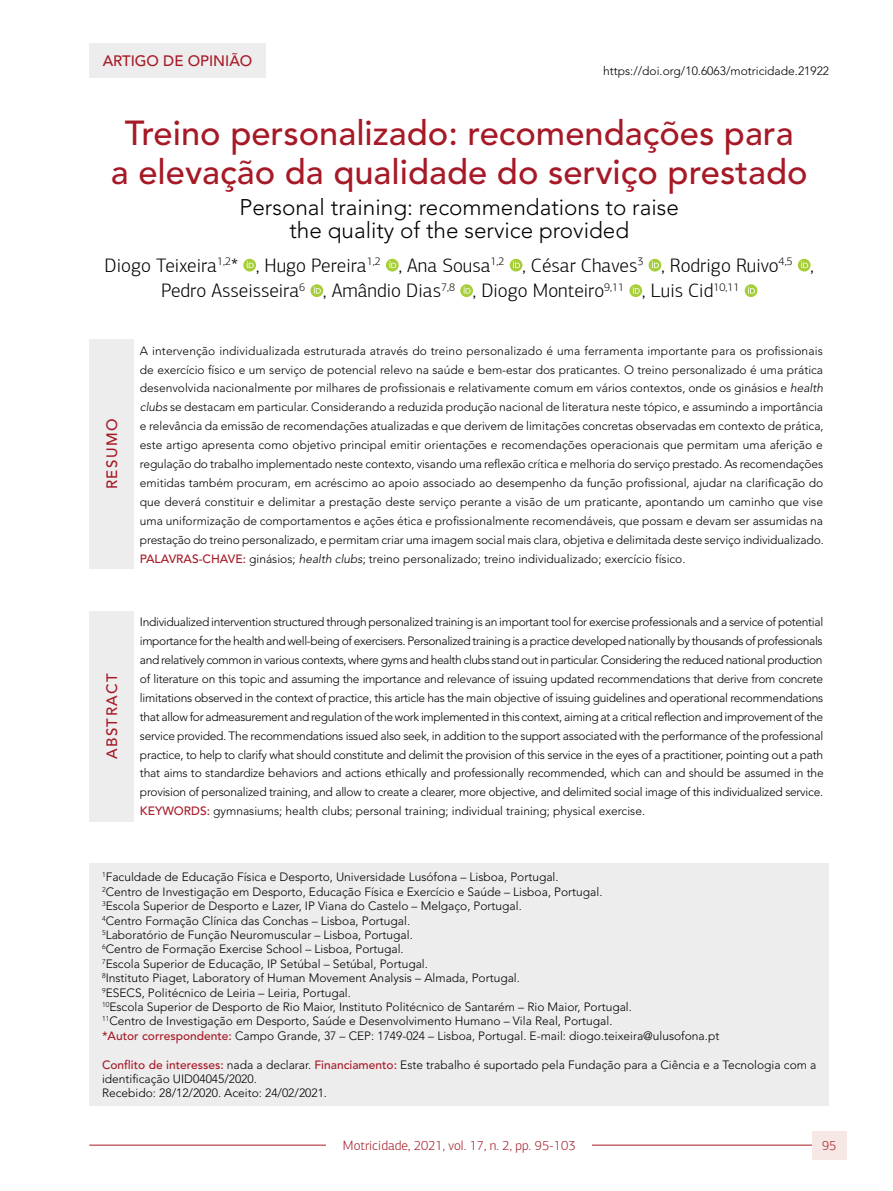
<style>
.page{position:relative;width:893px;height:1191px;background:#fff}
.page>*{position:absolute;margin:0;border:0;box-sizing:border-box;transform-origin:0 0}
.t1{font:500 34.5px/39px "Avenir LT Std";color:#a61926;text-align:center}
.t2{font:300 22.5px/22.5px "Avenir LT Std";color:#000;text-align:center}
.t3{font:300 19.5px/25.5px "PF Agora Sans Pro";color:#000}
.t4{font:500 15px "Avenir LT Std";color:#a61926}
.t5{font:500 15px "Avenir LT Std";letter-spacing:.1em;color:#a61926}
.t6{font:500 15px "Avenir LT Std";letter-spacing:.05em;color:#a61926}
.t7{font:300 13.5px "PF Agora Sans Pro";color:#a61926}
.t8{font:300 12px/18.9px "Avenir LT Std";color:#000}
.s1{font-style:italic}
.s2{font-weight:500;color:#a61926}
</style>
<div class="page">
<hr style="left:89px;top:1144px;width:740px;height:1px;background:#a61926">
<div style="left:812px;top:1130px;width:34px;height:29px;background:#f6e8e4"></div>
<div style="left:89px;top:43px;width:177px;height:34px;background:#ededed"></div>
<div style="left:89px;top:863px;width:740px;height:243px;background:#ededed"></div>
<svg style="left:243px;top:259px;width:13px;height:12px"></svg>
<svg style="left:247px;top:261px;width:7px;height:7px"></svg>
<div style="left:386px;top:259px;width:13px;height:12px;background:#a6ce39;border-radius:50%"></div>
<svg style="left:389px;top:261px;width:7px;height:7px"></svg>
<div style="left:510px;top:259px;width:12px;height:12px;background:#a6ce39;border-radius:50%"></div>
<svg style="left:513px;top:261px;width:7px;height:7px"></svg>
<div style="left:649px;top:259px;width:12px;height:12px;background:#a6ce39;border-radius:50%"></div>
<svg style="left:652px;top:261px;width:7px;height:7px"></svg>
<div style="left:798px;top:259px;width:13px;height:12px;background:#a6ce39;border-radius:50%"></div>
<svg style="left:801px;top:261px;width:7px;height:7px"></svg>
<svg style="left:310px;top:284px;width:13px;height:13px"></svg>
<svg style="left:314px;top:287px;width:7px;height:6px"></svg>
<svg style="left:460px;top:284px;width:13px;height:13px"></svg>
<svg style="left:464px;top:287px;width:7px;height:6px"></svg>
<svg style="left:629px;top:284px;width:13px;height:13px"></svg>
<svg style="left:633px;top:287px;width:7px;height:6px"></svg>
<svg style="left:745px;top:284px;width:12px;height:13px"></svg>
<svg style="left:748px;top:287px;width:7px;height:6px"></svg>
<div style="left:89px;top:339px;width:45px;height:229px;background:#ededed"></div>
<div style="left:89px;top:611px;width:45px;height:210px;background:#ededed"></div>
<div style="left:327px;top:1133px;width:265px;height:23px;background:#fff"></div>
<p class="t4" style="left:103px;top:52px;width:151px">ARTIGO DE OPINIÃO</p>
<p class="t8" style="left:603px;top:61px;width:228px">https://doi.org/10.6063/motricidade.21922</p>
<h1 class="t1" style="left:111px;top:114px;width:698px">Treino personalizado: recomendações para<br>a elevação da qualidade do serviço prestado</h1>
<h2 class="t2" style="left:240px;top:196px;width:441px">Personal training: recommendations to raise the quality of the service provided</h2>
<h3 class="t3" style="left:161px;top:252px;width:654px;text-indent:-56px">Diogo Teixeira<sup>1,2</sup>* , Hugo Pereira<sup>1,2</sup> , Ana Sousa<sup>1,2</sup> , César Chaves<sup>3</sup> , Rodrigo Ruivo<sup>4,5</sup> ,<br>Pedro Asseisseira<sup>6</sup> , Amândio Dias<sup>7,8</sup> , Diogo Monteiro<sup>9,11</sup> , Luis Cid<sup>10,11</sup></h3>
<p class="t6" style="left:103px;top:489px;width:72px;rotate:-90deg">RESUMO</p>
<p class="t5" style="left:103px;top:759px;width:88px;rotate:-90deg">ABSTRACT</p>
<p class="t8" style="left:140px;top:341px;width:685px;text-align:justify">A intervenção individualizada estruturada através do treino personalizado é uma ferramenta importante para os profissionais de exercício físico e um serviço de potencial relevo na saúde e bem-estar dos praticantes. O treino personalizado é uma prática desenvolvida nacionalmente por milhares de profissionais e relativamente comum em vários contextos, onde os ginásios e <span class="s1">health clubs</span> se destacam em particular. Considerando a reduzida produção nacional de literatura neste tópico, e assumindo a importância e relevância da emissão de recomendações atualizadas e que derivem de limitações concretas observadas em contexto de prática, este artigo apresenta como objetivo principal emitir orientações e recomendações operacionais que permitam uma aferição e regulação do trabalho implementado neste contexto, visando uma reflexão crítica e melhoria do serviço prestado. As recomendações emitidas também procuram, em acréscimo ao apoio associado ao desempenho da função profissional, ajudar na clarificação do que deverá constituir e delimitar a prestação deste serviço perante a visão de um praticante, apontando um caminho que vise uma uniformização de comportamentos e ações ética e profissionalmente recomendáveis, que possam e devam ser assumidas na prestação do treino personalizado, e permitam criar uma imagem social mais clara, objetiva e delimitada deste serviço individualizado.<br><span class="s2">PALAVRAS-CHAVE:</span> ginásios; <span class="s1">health clubs</span>; treino personalizado; treino individualizado; exercício físico.</p>
<p class="t8" style="left:140px;top:612px;width:685px;text-align:justify">Individualized intervention structured through personalized training is an important tool for exercise professionals and a service of potential importance for the health and well-being of exercisers. Personalized training is a practice developed nationally by thousands of professionals and relatively common in various contexts, where gyms and health clubs stand out in particular. Considering the reduced national production of literature on this topic and assuming the importance and relevance of issuing updated recommendations that derive from concrete limitations observed in the context of practice, this article has the main objective of issuing guidelines and operational recommendations that allow for admeasurement and regulation of the work implemented in this context, aiming at a critical reflection and improvement of the service provided. The recommendations issued also seek, in addition to the support associated with the performance of the professional practice, to help to clarify what should constitute and delimit the provision of this service in the eyes of a practitioner, pointing out a path that aims to standardize behaviors and actions ethically and professionally recommended, which can and should be assumed in the provision of personalized training, and allow to create a clearer, more objective, and delimited social image of this individualized service.<br><span class="s2">KEYWORDS:</span> gymnasiums; health clubs; personal training; individual training; physical exercise.</p>
<p class="t8" style="left:102px;top:870px;width:619px;line-height:14.4px"><sup>1</sup>Faculdade de Educação Física e Desporto, Universidade Lusófona – Lisboa, Portugal.<br><sup>2</sup>Centro de Investigação em Desporto, Educação Física e Exercício e Saúde – Lisboa, Portugal.<br><sup>3</sup>Escola Superior de Desporto e Lazer, IP Viana do Castelo – Melgaço, Portugal.<br><sup>4</sup>Centro Formação Clínica das Conchas – Lisboa, Portugal.<br><sup>5</sup>Laboratório de Função Neuromuscular – Lisboa, Portugal.<br><sup>6</sup>Centro de Formação Exercise School – Lisboa, Portugal.<br><sup>7</sup>Escola Superior de Educação, IP Setúbal – Setúbal, Portugal.<br><sup>8</sup>Instituto Piaget, Laboratory of Human Movement Analysis – Almada, Portugal.<br><sup>9</sup>ESECS, Politécnico de Leiria – Leiria, Portugal.<br><sup>10</sup>Escola Superior de Desporto de Rio Maior, Instituto Politécnico de Santarém – Rio Maior, Portugal.<br><sup>11</sup>Centro de Investigação em Desporto, Saúde e Desenvolvimento Humano – Vila Real, Portugal.<br><span class="s2">*Autor correspondente:</span> Campo Grande, 37 – CEP: 1749-024 – Lisboa, Portugal. E-mail: diogo.teixeira@ulusofona.pt</p>
<p class="t8" style="left:102px;top:1057px;width:716px;line-height:14.4px"><span class="s2">Conflito de interesses:</span> nada a declarar. <span class="s2">Financiamento:</span> Este trabalho é suportado pela Fundação para a Ciência e a Tecnologia com a identificação UID04045/2020.<br>Recebido: 28/12/2020. Aceito: 24/02/2021.</p>
<p class="t7" style="left:344px;top:1137px;width:192px">Geriatr Gerontol Aging. 20XX;XX(X):</p>
<p class="t7" style="left:822px;top:1137px;width:16px">95</p>
<p class="t7" style="left:343px;top:1137px;width:234px">Motricidade, 2021, vol. 17, n. 2, pp. 95-103</p>
</div>
